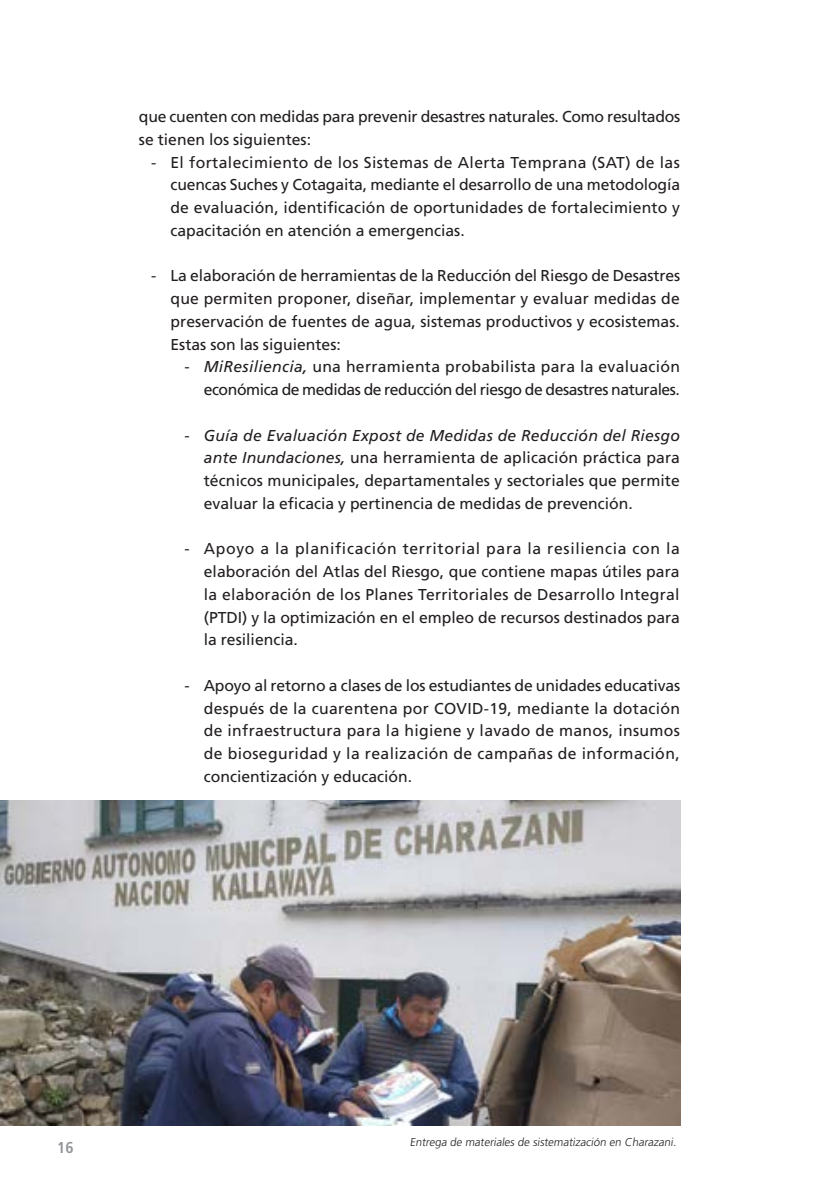
<style>
.page{position:relative;width:819px;height:1191px;background:#fff}
.page>*{position:absolute;margin:0;border:0;box-sizing:border-box;transform-origin:0 0}
.t1{font:15.75px/22.8px "Frutiger LT Std";color:#231f20;text-align:justify}
.t2{font:15.75px/22.8px "Frutiger LT Std";letter-spacing:-.025em;color:#231f20;text-align:right}
.t3{font:700 condensed 15.75px "Frutiger LT Std";color:#939598}
.t4{font:300 11.38px "Frutiger LT Std";color:#231f20}
.s1{font-style:italic}
</style>
<div class="page">
<img style="left:0;top:801px;width:680px;height:324px">
<p class="t1" style="left:139px;top:105px;width:543px">que cuenten con medidas para prevenir desastres naturales. Como resultados se tienen los siguientes:</p>
<p class="t1" style="left:170px;top:151px;width:511px;text-indent:-19px">- El fortalecimiento de los Sistemas de Alerta Temprana (SAT) de las cuencas Suches y Cotagaita, mediante el desarrollo de una metodología de evaluación, identificación de oportunidades de fortalecimiento y capacitación en atención a emergencias.</p>
<p class="t1" style="left:170px;top:264px;width:511px;text-indent:-19px">- La elaboración de herramientas de la Reducción del Riesgo de Desastres que permiten proponer, diseñar, implementar y evaluar medidas de preservación de fuentes de agua, sistemas productivos y ecosistemas.<br>Estas son las siguientes:</p>
<p class="t2" style="left:184px;top:355px;width:497px">- <span class="s1">MiResiliencia,</span> una herramienta probabilista para la evaluación económica de medidas de reducción del riesgo de desastres naturales.</p>
<p class="t1" style="left:204px;top:424px;width:477px;text-indent:-19px">- <span class="s1">Guía de Evaluación Expost de Medidas de Reducción del Riesgo ante Inundaciones,</span> una herramienta de aplicación práctica para técnicos municipales, departamentales y sectoriales que permite evaluar la eficacia y pertinencia de medidas de prevención.</p>
<p class="t1" style="left:204px;top:537px;width:477px;text-indent:-19px">- Apoyo a la planificación territorial para la resiliencia con la elaboración del Atlas del Riesgo, que contiene mapas útiles para la elaboración de los Planes Territoriales de Desarrollo Integral (PTDI) y la optimización en el empleo de recursos destinados para la resiliencia.</p>
<p class="t1" style="left:204px;top:674px;width:478px;text-indent:-19px">- Apoyo al retorno a clases de los estudiantes de unidades educativas después de la cuarentena por COVID-19, mediante la dotación de infraestructura para la higiene y lavado de manos, insumos de bioseguridad y la realización de campañas de información, concientización y educación.</p>
<p class="t3" style="left:57px;top:1138px;width:18px">16</p>
<p class="t4" style="left:409px;top:1135px;width:270px">Entrega de materiales de sistematización en Charazani.</p>
</div>
